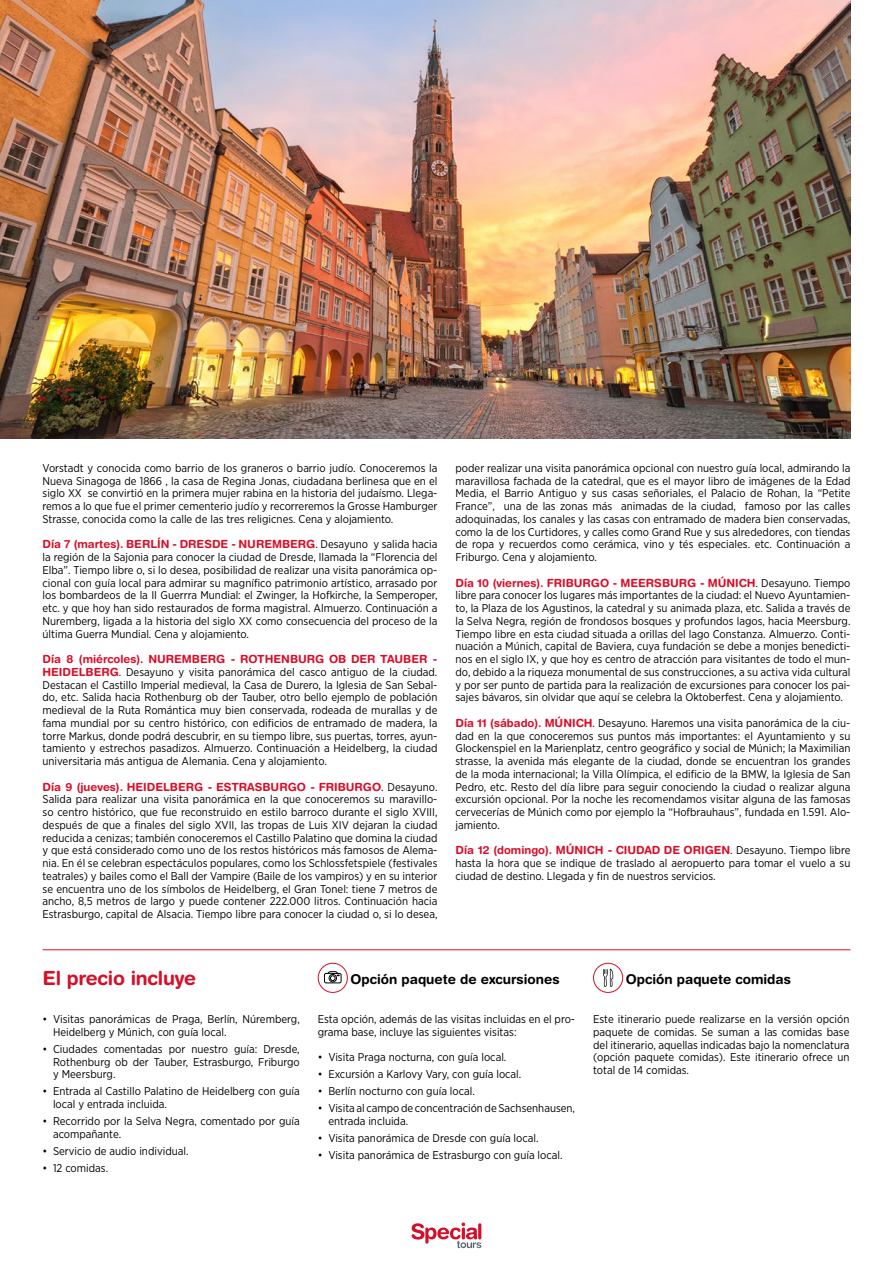
<style>
.page{position:relative;width:893px;height:1263px;background:#fff}
.page>*{position:absolute;margin:0;border:0;box-sizing:border-box;transform-origin:0 0}
.itinerario{font:700 19.5px "Helvetica Rounded LT Std";letter-spacing:-.01em;color:#d80e28}
.itinerario-2{font:700 13.5px "Helvetica Rounded LT Std";color:#000}
.itinerario-3{font:11.25px/12.8px "Gotham Narrow";color:#000;text-align:justify}
.s1{font-family:"Helvetica Rounded LT Std";font-weight:700;color:#d80e28}
</style>
<div class="page">
<hr style="left:43px;top:949px;width:807px;height:1px;background:#d80e28">
<div style="left:318px;top:963px;width:30px;height:30px;border:1px solid #d80e28;border-radius:50%"></div>
<div style="left:327px;top:971px;width:11px;height:10px;border:1px solid #000;border-radius:3px"></div>
<svg style="left:324px;top:973px;width:17px;height:10px"></svg>
<div style="left:324px;top:973px;width:17px;height:10px;border:1px solid #000;border-radius:2px"></div>
<div style="left:329px;top:974px;width:8px;height:8px;border:1px solid #000;border-radius:50%"></div>
<svg style="left:330px;top:974px;width:10px;height:7px"></svg>
<div style="left:593px;top:963px;width:30px;height:30px;border:1px solid #d80e28;border-radius:50%"></div>
<svg style="left:603px;top:969px;width:10px;height:18px"></svg>
<img style="left:0;top:0;width:850px;height:438px">
<svg style="left:412px;top:1222px;width:69px;height:26px"></svg>
<p class="itinerario-3" style="left:43px;top:461px;width:396px">Vorstadt y conocida como barrio de los graneros o barrio judío. Conoceremos la Nueva Sinagoga de 1866 , la casa de Regina Jonas, ciudadana berlinesa que en el siglo XX se convirtió en la primera mujer rabina en la historia del judaísmo. Llega&shy;remos a lo que fue el primer cementerio judío y recorreremos la Grosse Hamburger Strasse, conocida como la calle de las tres religicnes. Cena y alojamiento.</p>
<p class="itinerario-3" style="left:43px;top:538px;width:396px"><span class="s1">Día 7 (martes). BERLÍN - DRESDE - NUREMBERG</span>. Desayuno y salida hacia la región de la Sajonia para conocer la ciudad de Dresde, llamada la “Florencia del Elba”. Tiempo libre o, si lo desea, posibilidad de realizar una visita panorámica op&shy;cional con guía local para admirar su magnífico patrimonio artístico, arrasado por los bombardeos de la II Guerrra Mundial: el Zwinger, la Hofkirche, la Semperoper, etc. y que hoy han sido restaurados de forma magistral. Almuerzo. Continuación a Nuremberg, ligada a la historia del siglo XX como consecuencia del proceso de la última Guerra Mundial. Cena y alojamiento.</p>
<p class="itinerario-3" style="left:43px;top:652px;width:396px"><span class="s1">Día 8 (miércoles). NUREMBERG - ROTHENBURG OB DER TAUBER - HEIDELBERG</span>. Desayuno y visita panorámica del casco antiguo de la ciudad.<br>Destacan el Castillo Imperial medieval, la Casa de Durero, la Iglesia de San Sebal&shy;do, etc. Salida hacia Rothenburg ob der Tauber, otro bello ejemplo de población medieval de la Ruta Romántica muy bien conservada, rodeada de murallas y de fama mundial por su centro histórico, con edificios de entramado de madera, la torre Markus, donde podrá descubrir, en su tiempo libre, sus puertas, torres, ayun&shy;tamiento y estrechos pasadizos. Almuerzo. Continuación a Heidelberg, la ciudad universitaria más antigua de Alemania. Cena y alojamiento.</p>
<p class="itinerario-3" style="left:43px;top:780px;width:396px"><span class="s1">Día 9 (jueves). HEIDELBERG - ESTRASBURGO - FRIBURGO</span>. Desayuno.<br>Salida para realizar una visita panorámica en la que conoceremos su maravillo&shy;so centro histórico, que fue reconstruido en estilo barroco durante el siglo XVIII, después de que a finales del siglo XVII, las tropas de Luis XIV dejaran la ciudad reducida a cenizas; también conoceremos el Castillo Palatino que domina la ciudad y que está considerado como uno de los restos históricos más famosos de Alema&shy;nia. En él se celebran espectáculos populares, como los Schlossfetspiele (festivales teatrales) y bailes como el Ball der Vampire (Baile de los vampiros) y en su interior se encuentra uno de los símbolos de Heidelberg, el Gran Tonel: tiene 7 metros de ancho, 8,5 metros de largo y puede contener 222.000 litros. Continuación hacia Estrasburgo, capital de Alsacia. Tiempo libre para conocer la ciudad o, si lo desea,</p>
<p class="itinerario-3" style="left:455px;top:461px;width:397px">poder realizar una visita panorámica opcional con nuestro guía local, admirando la maravillosa fachada de la catedral, que es el mayor libro de imágenes de la Edad Media, el Barrio Antiguo y sus casas señoriales, el Palacio de Rohan, la “Petite France”, una de las zonas más animadas de la ciudad, famoso por las calles adoquinadas, los canales y las casas con entramado de madera bien conservadas, como la de los Curtidores, y calles como Grand Rue y sus alrededores, con tiendas de ropa y recuerdos como cerámica, vino y tés especiales. etc. Continuación a Friburgo. Cena y alojamiento.</p>
<p class="itinerario-3" style="left:455px;top:576px;width:396px"><span class="s1">Día 10 (viernes). FRIBURGO - MEERSBURG - MÚNICH</span>. Desayuno. Tiempo libre para conocer los lugares más importantes de la ciudad: el Nuevo Ayuntamien&shy;to, la Plaza de los Agustinos, la catedral y su animada plaza, etc. Salida a través de la Selva Negra, región de frondosos bosques y profundos lagos, hacia Meersburg.<br>Tiempo libre en esta ciudad situada a orillas del lago Constanza. Almuerzo. Conti&shy;nuación a Múnich, capital de Baviera, cuya fundación se debe a monjes benedicti&shy;nos en el siglo IX, y que hoy es centro de atracción para visitantes de todo el mun&shy;do, debido a la riqueza monumental de sus construcciones, a su activa vida cultural y por ser punto de partida para la realización de excursiones para conocer los pai&shy;sajes bávaros, sin olvidar que aquí se celebra la Oktoberfest. Cena y alojamiento.</p>
<p class="itinerario-3" style="left:455px;top:716px;width:396px"><span class="s1">Día 11 (sábado). MÚNICH</span>. Desayuno. Haremos una visita panorámica de la ciu&shy;dad en la que conoceremos sus puntos más importantes: el Ayuntamiento y su Glockenspiel en la Marienplatz, centro geográfico y social de Múnich; la Maximilian strasse, la avenida más elegante de la ciudad, donde se encuentran los grandes de la moda internacional; la Villa Olímpica, el edificio de la BMW, la Iglesia de San Pedro, etc. Resto del día libre para seguir conociendo la ciudad o realizar alguna excursión opcional. Por la noche les recomendamos visitar alguna de las famosas cervecerías de Múnich como por ejemplo la “Hofbrauhaus”, fundada en 1.591. Alo&shy;jamiento.</p>
<p class="itinerario-3" style="left:455px;top:844px;width:396px"><span class="s1">Día 12 (domingo). MÚNICH - CIUDAD DE ORIGEN</span>. Desayuno. Tiempo libre hasta la hora que se indique de traslado al aeropuerto para tomar el vuelo a su ciudad de destino. Llegada y fin de nuestros servicios.</p>
<p class="itinerario" style="left:43px;top:966px;width:155px">El precio incluye</p>
<p class="itinerario-2" style="left:351px;top:971px;width:210px">Opción paquete de excursiones</p>
<p class="itinerario-2" style="left:626px;top:971px;width:167px">Opción paquete comidas</p>
<p class="itinerario-3" style="left:593px;top:1012px;width:258px">Este itinerario puede realizarse en la versión opción paquete de comidas. Se suman a las comidas base del itinerario, aquellas indicadas bajo la nomenclatura (opción paquete comidas). Este itinerario ofrece un total de 14 comidas.</p>
<p class="itinerario-3" style="left:53px;top:1012px;width:248px;text-indent:-11px">• Visitas panorámicas de Praga, Berlín, Núremberg,<br>Heidelberg y Múnich, con guía local.</p>
<p class="itinerario-3" style="left:53px;top:1042px;width:248px;text-indent:-11px">• Ciudades comentadas por nuestro guía: Dresde, Rothenburg ob der Tauber, Estrasburgo, Friburgo y Meersburg.</p>
<p class="itinerario-3" style="left:53px;top:1085px;width:248px;text-indent:-11px">• Entrada al Castillo Palatino de Heidelberg con guía local y entrada incluida.</p>
<p class="itinerario-3" style="left:53px;top:1114px;width:248px;text-indent:-11px">• Recorrido por la Selva Negra, comentado por guía acompañante.</p>
<p class="itinerario-3" style="left:43px;top:1144px;width:148px">• Servicio de audio individual.</p>
<p class="itinerario-3" style="left:43px;top:1161px;width:67px">• 12 comidas.</p>
<p class="itinerario-3" style="left:318px;top:1012px;width:259px">Esta opción, además de las visitas incluidas en el pro&shy;grama base, incluye las siguientes visitas:</p>
<p class="itinerario-3" style="left:318px;top:1051px;width:190px">• Visita Praga nocturna, con guía local.</p>
<p class="itinerario-3" style="left:318px;top:1068px;width:205px">• Excursión a Karlovy Vary, con guía local.</p>
<p class="itinerario-3" style="left:318px;top:1085px;width:159px">• Berlín nocturno con guía local.</p>
<p class="itinerario-3" style="left:328px;top:1102px;width:248px;text-indent:-10px">• Visita al campo de concentración de Sachsenhausen, entrada incluida.</p>
<p class="itinerario-3" style="left:318px;top:1131px;width:222px">• Visita panorámica de Dresde con guía local.</p>
<p class="itinerario-3" style="left:318px;top:1148px;width:246px">• Visita panorámica de Estrasburgo con guía local.</p>
</div>
